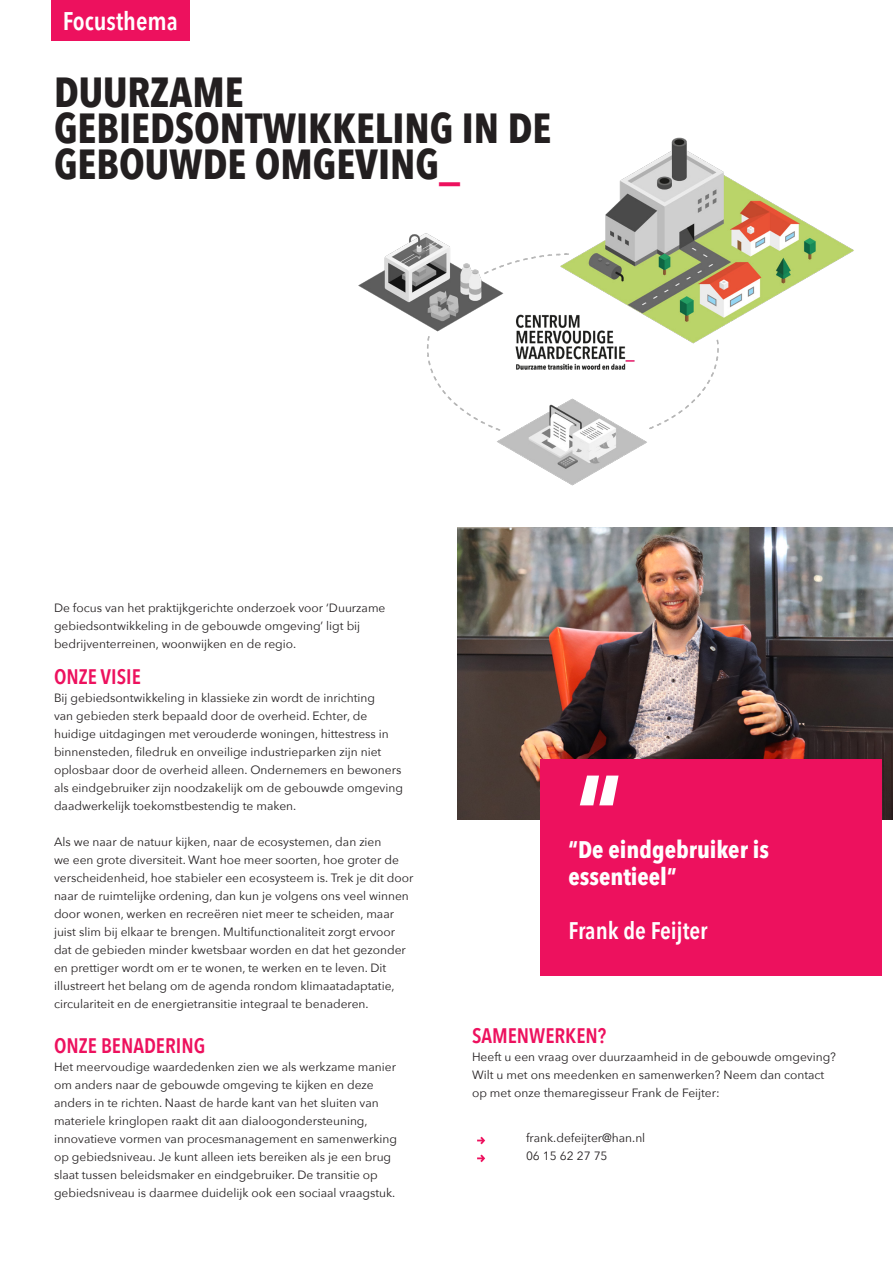
<style>
.page{position:relative;width:893px;height:1263px;background:#fff}
.page>*{position:absolute;margin:0;border:0;box-sizing:border-box;transform-origin:0 0}
.t1{font:700 115.5px "Avenir Next Condensed";color:#fff}
.t2{font:700 42px/36px "Avenir Next Condensed";color:#231f20}
.t3{font:600 25.5px "Avenir Next Condensed";color:#fff}
.t4{font:700 24px/27px "Avenir Next Condensed";color:#fff}
.t5{font:600 24px "Avenir Next Condensed";color:#fff}
.t6{font:600 21px "Avenir Next Condensed";color:#ed115e}
.t7{font:12px/18px "Avenir Next";color:#231f20}
.s1{color:#ed115e}
</style>
<div class="page">
<img style="left:458px;top:527px;width:435px;height:293px">
<div style="left:540px;top:759px;width:341px;height:217px;background:#ed115e"></div>
<svg style="left:477px;top:1137px;width:8px;height:7px"></svg>
<svg style="left:477px;top:1154px;width:8px;height:8px"></svg>
<img style="left:358px;top:137px;width:496px;height:349px">
<div style="left:51px;top:0;width:139px;height:40px;background:#ed115e"></div>
<p class="t3" style="left:63px;top:-1px;width:117px">Focusthema</p>
<p class="t2" style="left:54px;top:74px;width:499px">DUURZAME<br>GEBIEDSONTWIKKELING IN DE<br>GEBOUWDE OMGEVING<span class="s1">_</span></p>
<p class="t7" style="left:54px;top:598px;width:333px">De focus van het praktijkgerichte onderzoek voor ‘Duurzame gebiedsontwikkeling in de gebouwde omgeving’ ligt bij bedrijventerreinen, woonwijken en de regio.</p>
<p class="t6" style="left:54px;top:658px;width:88px">ONZE VISIE</p>
<p class="t7" style="left:54px;top:688px;width:350px">Bij gebiedsontwikkeling in klassieke zin wordt de inrichting<br>van gebieden sterk bepaald door de overheid. Echter, de huidige uitdagingen met verouderde woningen, hittestress in binnensteden, filedruk en onveilige industrieparken zijn niet oplosbaar door de overheid alleen. Ondernemers en bewoners als eindgebruiker zijn noodzakelijk om de gebouwde omgeving daadwerkelijk toekomstbestendig te maken.</p>
<p class="t7" style="left:54px;top:832px;width:361px">Als we naar de natuur kijken, naar de ecosystemen, dan zien<br>we een grote diversiteit. Want hoe meer soorten, hoe groter de verscheidenheid, hoe stabieler een ecosysteem is. Trek je dit door naar de ruimtelijke ordening, dan kun je volgens ons veel winnen door wonen, werken en recreëren niet meer te scheiden, maar juist slim bij elkaar te brengen. Multifunctionaliteit zorgt ervoor dat de gebieden minder kwetsbaar worden en dat het gezonder en prettiger wordt om er te wonen, te werken en te leven. Dit illustreert het belang om de agenda rondom klimaatadaptatie, circulariteit en de energietransitie integraal te benaderen.</p>
<p class="t6" style="left:54px;top:1027px;width:153px">ONZE BENADERING</p>
<p class="t7" style="left:54px;top:1057px;width:345px">Het meervoudige waardedenken zien we als werkzame manier om anders naar de gebouwde omgeving te kijken en deze anders in te richten. Naast de harde kant van het sluiten van materiele kringlopen raakt dit aan dialoogondersteuning, innovatieve vormen van procesmanagement en samenwerking op gebiedsniveau. Je kunt alleen iets bereiken als je een brug slaat tussen beleidsmaker en eindgebruiker. De transitie op gebiedsniveau is daarmee duidelijk ook een sociaal vraagstuk.</p>
<p class="t1" style="left:576px;top:746px;width:47px">“</p>
<p class="t4" style="left:569px;top:836px;width:202px">“De eindgebruiker is essentieel”</p>
<p class="t5" style="left:569px;top:910px;width:141px">Frank de Feijter</p>
<p class="t6" style="left:472px;top:1018px;width:136px">SAMENWERKEN?</p>
<p class="t7" style="left:472px;top:1048px;width:366px">Heeft u een vraag over duurzaamheid in de gebouwde omgeving?<br>Wilt u met ons meedenken en samenwerken? Neem dan contact op met onze themaregisseur Frank de Feijter:</p>
<p class="t7" style="left:526px;top:1129px;width:121px">frank.defeijter@han.nl</p>
<p class="t7" style="left:526px;top:1147px;width:83px">06 15 62 27 75</p>
</div>
